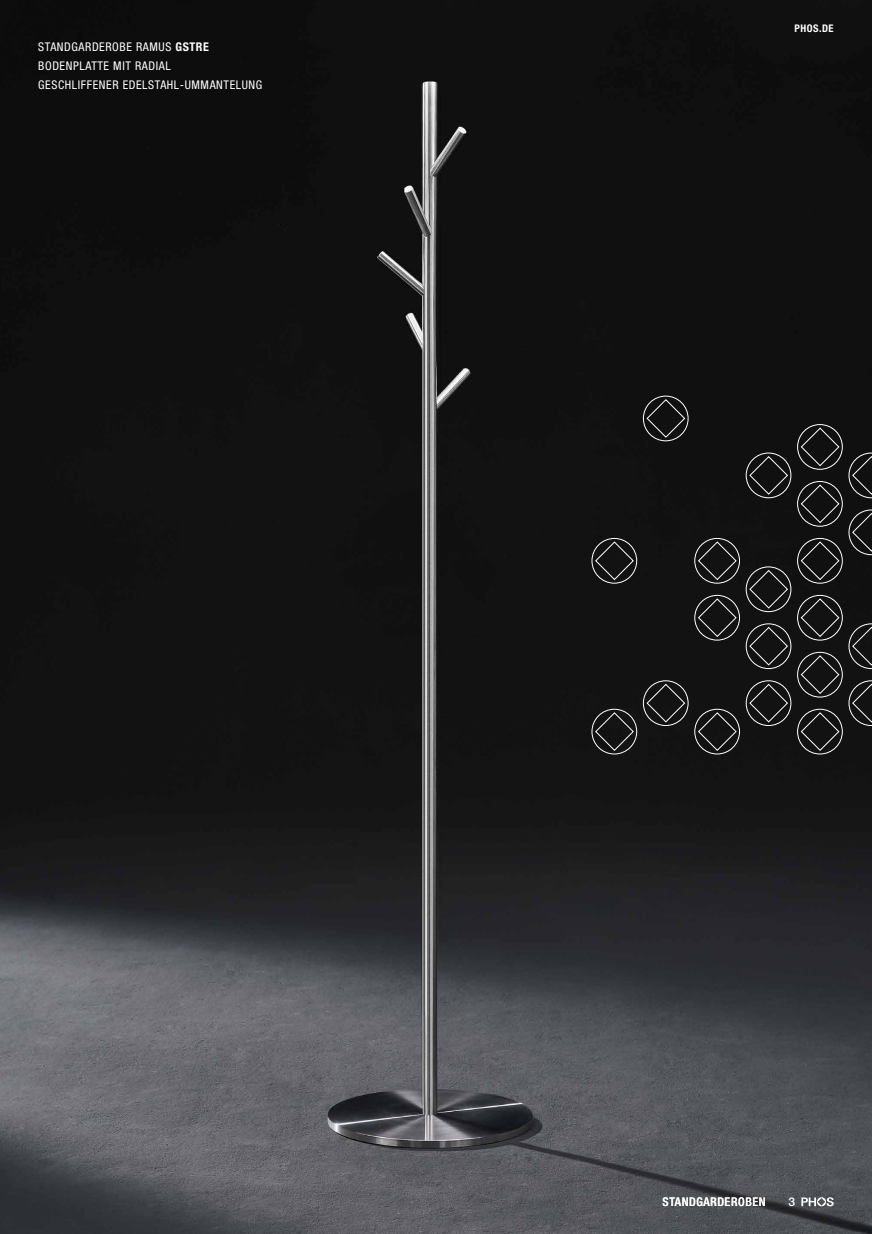
<style>
.page{position:relative;width:872px;height:1234px;background:#fff}
.page>*{position:absolute;margin:0;border:0;box-sizing:border-box;transform-origin:0 0}
.t1{font:condensed 12px/19.2px "Helvetica Neue LT Std";letter-spacing:.05em;color:#fff}
.t2{font:500 condensed 12px "Helvetica Neue LT Std";letter-spacing:.05em;color:#fff}
.t3{font:500 12px "Helvetica Neue LT Std";color:#fff}
.t4{font:700 condensed 10.5px "Helvetica Neue LT Std";letter-spacing:.05em;color:#fff}
.s1{font-weight:700}
</style>
<div class="page">
<img style="left:0;top:0;width:872px;height:1233px">
<svg style="left:642px;top:395px;width:47px;height:46px;background:#2a2a2a"></svg>
<svg style="left:745px;top:452px;width:46px;height:46px;background:#2b2b2b"></svg>
<svg style="left:591px;top:537px;width:46px;height:46px;background:#2c2c2c"></svg>
<svg style="left:591px;top:680px;width:200px;height:74px;background:#222"></svg>
<svg style="left:694px;top:537px;width:97px;height:132px;background:#232323"></svg>
<svg style="left:797px;top:594px;width:75px;height:160px;background:#252525"></svg>
<svg style="left:797px;top:424px;width:75px;height:159px;background:#232323"></svg>
<svg style="left:801px;top:1196px;width:32px;height:9px"></svg>
<p class="t1" style="left:38px;top:37px;width:225px">STANDGARDEROBE RAMUS <span class="s1">GSTRE<br></span>BODENPLATTE MIT RADIAL<br>GESCHLIFFENER EDELSTAHL-UMMANTELUNG</p>
<p class="t4" style="left:794px;top:22px;width:41px">PHOS.DE</p>
<p class="t2" style="left:662px;top:1194px;width:105px">STANDGARDEROBEN</p>
<p class="t3" style="left:788px;top:1194px;width:8px">3</p>
</div>
